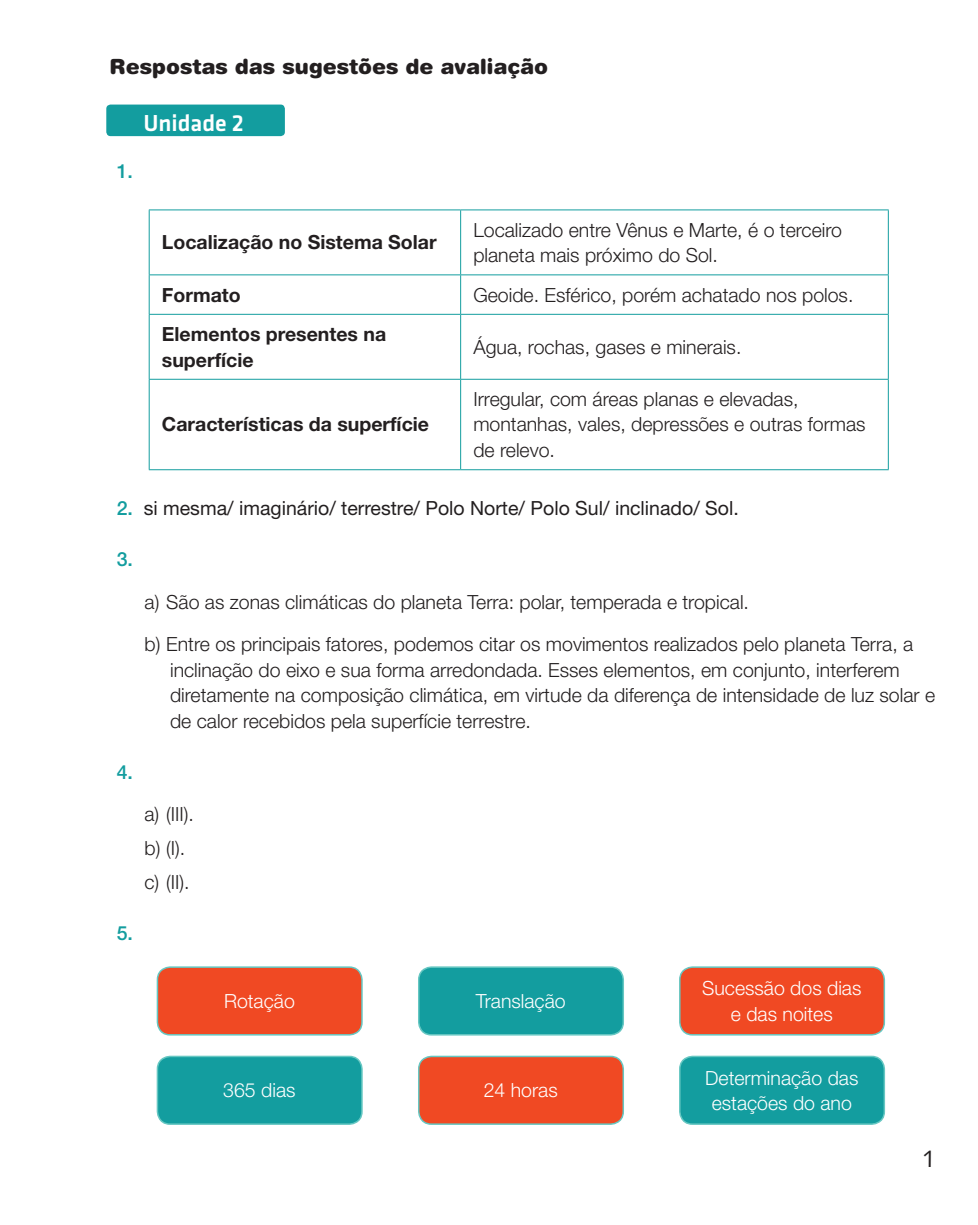
<style>
.page{position:relative;width:978px;height:1225px;background:#fff}
.page>*{position:absolute;margin:0;border:0;box-sizing:border-box;transform-origin:0 0}
.t1{font:500 24px "Klavika";color:#fff}
.t2{font:24px "Syntax LT Std";color:#231f20}
.t3{font:900 21px "Helvetica Rounded";color:#231f20}
.t4{font:300 19.5px/25.5px "Helvetica Neue LT Std";color:#231f20}
.t5{font:700 19.5px/25.5px "Helvetica Neue LT Std";color:#231f20}
.t6{font:300 19.5px/25.5px "Helvetica Neue LT Std";color:#fff;text-align:center}
.t7{font:19.5px "Helvetica Neue LT Std";color:#231f20}
.t8{font:500 19.5px "Helvetica Neue LT Std";color:#139d9f}
.s1{font-weight:500;color:#139d9f}
</style>
<div class="page">
<div style="left:106px;top:105px;width:179px;height:31px;background:#139d9f;border-radius:4px"></div>
<hr style="left:149px;top:210px;width:1px;height:64px;background:#139d9f">
<hr style="left:149px;top:209px;width:312px;height:1px;background:#139d9f">
<hr style="left:460px;top:210px;width:1px;height:64px;background:#139d9f">
<hr style="left:461px;top:209px;width:428px;height:1px;background:#139d9f">
<hr style="left:888px;top:210px;width:1px;height:64px;background:#139d9f">
<hr style="left:149px;top:275px;width:1px;height:39px;background:#139d9f">
<hr style="left:149px;top:315px;width:1px;height:64px;background:#139d9f">
<hr style="left:149px;top:380px;width:1px;height:89px;background:#139d9f">
<hr style="left:149px;top:274px;width:312px;height:1px;background:#139d9f">
<hr style="left:149px;top:314px;width:312px;height:1px;background:#139d9f">
<hr style="left:149px;top:379px;width:312px;height:1px;background:#139d9f">
<hr style="left:149px;top:469px;width:312px;height:1px;background:#139d9f">
<hr style="left:460px;top:275px;width:1px;height:39px;background:#139d9f">
<hr style="left:460px;top:315px;width:1px;height:64px;background:#139d9f">
<hr style="left:460px;top:380px;width:1px;height:89px;background:#139d9f">
<hr style="left:461px;top:274px;width:428px;height:1px;background:#139d9f">
<hr style="left:888px;top:275px;width:1px;height:39px;background:#139d9f">
<hr style="left:888px;top:315px;width:1px;height:64px;background:#139d9f">
<hr style="left:888px;top:380px;width:1px;height:89px;background:#139d9f">
<hr style="left:461px;top:314px;width:428px;height:1px;background:#139d9f">
<hr style="left:461px;top:379px;width:428px;height:1px;background:#139d9f">
<hr style="left:461px;top:469px;width:428px;height:1px;background:#139d9f">
<div style="left:157px;top:967px;width:205px;height:67px;background:#f04923;border-radius:13px"></div>
<div style="left:157px;top:966px;width:206px;height:69px;border:2px solid #66c7c2;border-radius:13px"></div>
<div style="left:419px;top:967px;width:204px;height:67px;background:#139d9f;border-radius:13px"></div>
<div style="left:418px;top:966px;width:206px;height:69px;border:2px solid #66c7c2;border-radius:13px"></div>
<div style="left:680px;top:967px;width:204px;height:67px;background:#f04923;border-radius:13px"></div>
<div style="left:679px;top:966px;width:206px;height:69px;border:2px solid #66c7c2;border-radius:13px"></div>
<div style="left:157px;top:1056px;width:205px;height:68px;background:#139d9f;border-radius:13px"></div>
<div style="left:157px;top:1055px;width:206px;height:70px;border:2px solid #66c7c2;border-radius:13px"></div>
<div style="left:419px;top:1056px;width:204px;height:68px;background:#f04923;border-radius:13px"></div>
<div style="left:418px;top:1055px;width:206px;height:70px;border:2px solid #66c7c2;border-radius:13px"></div>
<div style="left:680px;top:1056px;width:204px;height:68px;background:#139d9f;border-radius:13px"></div>
<div style="left:679px;top:1055px;width:206px;height:70px;border:2px solid #66c7c2;border-radius:13px"></div>
<p class="t3" style="left:109px;top:53px;width:440px">Respostas das sugestões de avaliação</p>
<p class="t8" style="left:117px;top:159px;width:18px">1.</p>
<p class="t1" style="left:143px;top:110px;width:102px">Unidade 2</p>
<p class="t5" style="left:162px;top:229px;width:276px">Localização no Sistema Solar</p>
<p class="t4" style="left:473px;top:216px;width:370px">Localizado entre Vênus e Marte, é o terceiro planeta mais próximo do Sol.</p>
<p class="t5" style="left:162px;top:281px;width:80px">Formato</p>
<p class="t4" style="left:473px;top:281px;width:382px">Geoide. Esférico, porém achatado nos polos.</p>
<p class="t5" style="left:162px;top:321px;width:226px">Elementos presentes na superfície</p>
<p class="t4" style="left:473px;top:334px;width:270px">Água, rochas, gases e minerais.</p>
<p class="t5" style="left:162px;top:411px;width:269px">Características da superfície</p>
<p class="t4" style="left:473px;top:386px;width:394px">Irregular, com áreas planas e elevadas, montanhas, vales, depressões e outras formas de relevo.</p>
<p class="t7" style="left:117px;top:496px;width:624px"><span class="s1">2.</span> si mesma/ imaginário/ terrestre/ Polo Norte/ Polo Sul/ inclinado/ Sol.</p>
<p class="t8" style="left:117px;top:547px;width:18px">3.</p>
<p class="t4" style="left:145px;top:580px;width:770px;line-height:42.5px">a) São as zonas climáticas do planeta Terra: polar, temperada e tropical.<br>b) Entre os principais fatores, podemos citar os movimentos realizados pelo planeta Terra, a</p>
<p class="t4" style="left:170px;top:656px;width:767px">inclinação do eixo e sua forma arredondada. Esses elementos, em conjunto, interferem diretamente na composição climática, em virtude da diferença de intensidade de luz solar e de calor recebidos pela superfície terrestre.</p>
<p class="t8" style="left:117px;top:760px;width:18px">4.</p>
<p class="t4" style="left:145px;top:797px;width:51px;line-height:34px">a) (III). b) (I). c) (II).</p>
<p class="t8" style="left:117px;top:922px;width:18px">5.</p>
<p class="t6" style="left:224px;top:988px;width:72px">Rotação</p>
<p class="t6" style="left:476px;top:988px;width:91px">Translação</p>
<p class="t6" style="left:223px;top:1077px;width:74px">365 dias</p>
<p class="t6" style="left:484px;top:1077px;width:76px">24 horas</p>
<p class="t6" style="left:702px;top:975px;width:161px">Sucessão dos dias e das noites</p>
<p class="t6" style="left:705px;top:1064px;width:155px">Determinação das estações do ano</p>
<p class="t2" style="left:922px;top:1144px;width:15px">1</p>
</div>
